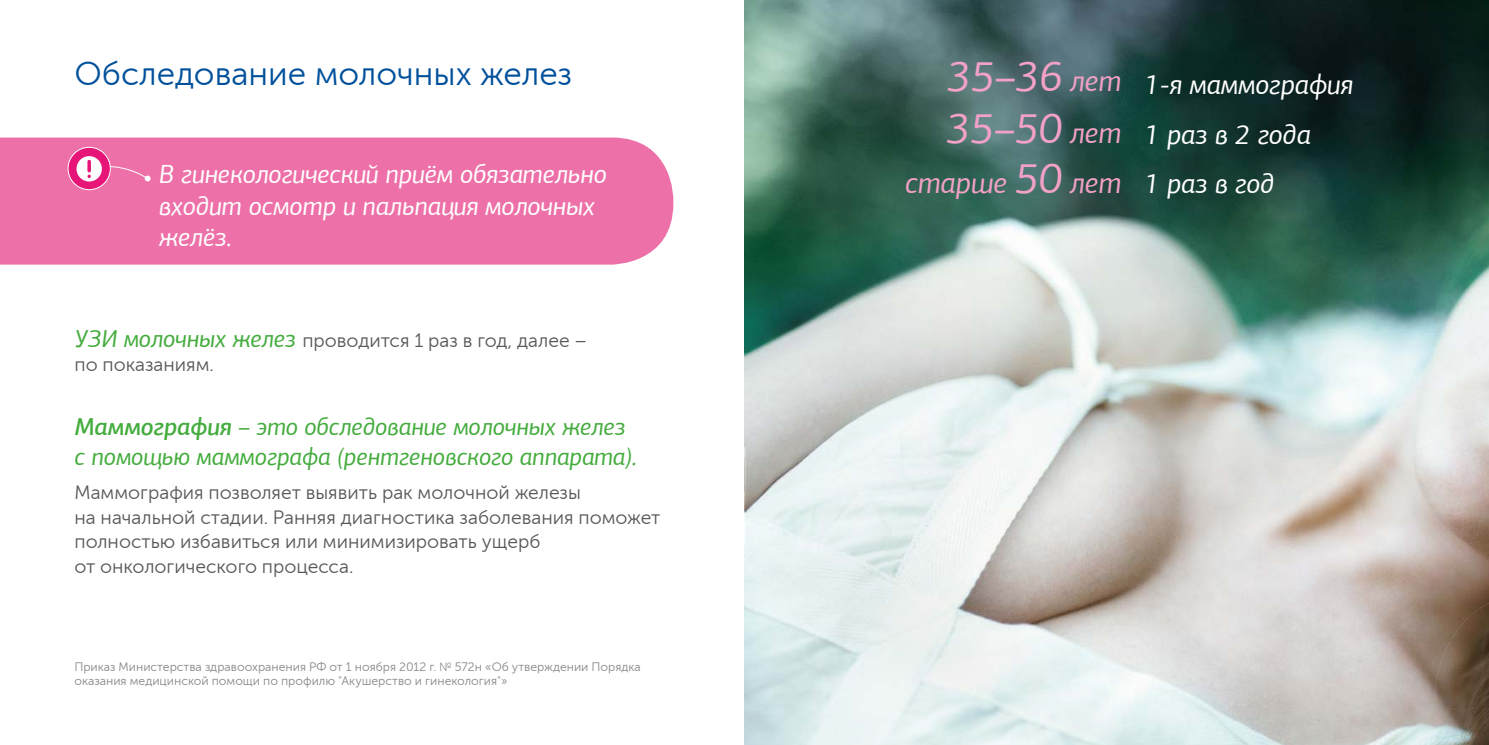
<style>
.page{position:relative;width:1489px;height:745px;background:#fff}
.page>*{position:absolute;margin:0;border:0;box-sizing:border-box;transform-origin:0 0}
.t1{font:italic 43.57px/52px "PF Agora Sans Pro";color:#f3a1c6}
.t2{font:33.25px "Museo Sans Cyrl 300";color:#00509b}
.t3{font:italic 29.75px "PF Agora Sans Pro";color:#f3a1c6}
.t4{font:italic 27.82px/49.7px "PF Agora Sans Pro";color:#fff}
.t5{font:italic 26.25px/31.5px "PF Agora Sans Pro";color:#fff}
.t6{font:italic 24.5px/29.4px "PF Agora Sans Pro";color:#44ac3d}
.t7{font:19.25px/24.5px "Museo Sans Cyrl 300";color:#575756}
.t8{font:12.25px/14.7px "Museo Sans Cyrl 300";color:#878787}
.s1{font-family:"PF Agora Sans Pro";font-style:italic;font-size:24.5px;color:#44ac3d}
.s2{font-weight:500}
.s3{font-family:"PF Agora Sans Pro";font-weight:300}
.s4{font-size:29.75px}
.s5{font-size:43.57px}
</style>
<div class="page">
<div style="left:0;top:137px;width:673px;height:127px;background:#ed71a8"></div>
<div style="left:68px;top:147px;width:42px;height:42px;background:#e71578;border-radius:50%"></div>
<div style="left:68px;top:147px;width:43px;height:43px;border:1px solid #fff;border-radius:50%"></div>
<div style="left:76px;top:156px;width:26px;height:25px;background:#fff;border-radius:50%"></div>
<svg style="left:87px;top:161px;width:4px;height:5px"></svg>
<svg style="left:69px;top:166px;width:81px;height:64px;background:#ed73aa"></svg>
<img style="left:744px;top:0;width:744px;height:744px">
<h2 class="t2" style="left:74px;top:55px;width:499px">Обследование молочных желез</h2>
<h3 class="t5" style="left:159px;top:158px;width:449px">В гинекологический приём обязательно входит осмотр и пальпация молочных желёз.</h3>
<p class="t7" style="left:74px;top:327px;width:514px"><span class="s1">УЗИ молочных желез</span> проводится 1 раз в год, далее – по показаниям.</p>
<p class="t6" style="left:74px;top:412px;width:564px"><span class="s2">Маммография</span> – это обследование молочных желез с помощью маммографа (рентгеновского аппарата).</p>
<p class="t7" style="left:74px;top:480px;width:587px">Маммография позволяет выявить рак молочной железы<br>на начальной стадии. Ранняя диагностика заболевания поможет полностью избавиться или минимизировать ущерб<br>от онкологического процесса.</p>
<p class="t8" style="left:74px;top:658px;width:568px">Приказ Министерства здравоохранения РФ от 1 ноября 2012 г. <span class="s3">№</span> 572н «Об утверждении Порядка оказания медицинской помощи по профилю "Акушерство и гинекология"»</p>
<h1 class="t1" style="left:946px;top:50px;width:176px">35–36 <span class="s4">лет<br></span>35–50 <span class="s4">лет</span></h1>
<h3 class="t3" style="left:905px;top:164px;width:218px">старше <span class="s5">50</span> лет</h3>
<h3 class="t4" style="left:1144px;top:59px;width:210px">1-я маммография<br>1 раз в 2 года<br>1 раз в год</h3>
</div>
